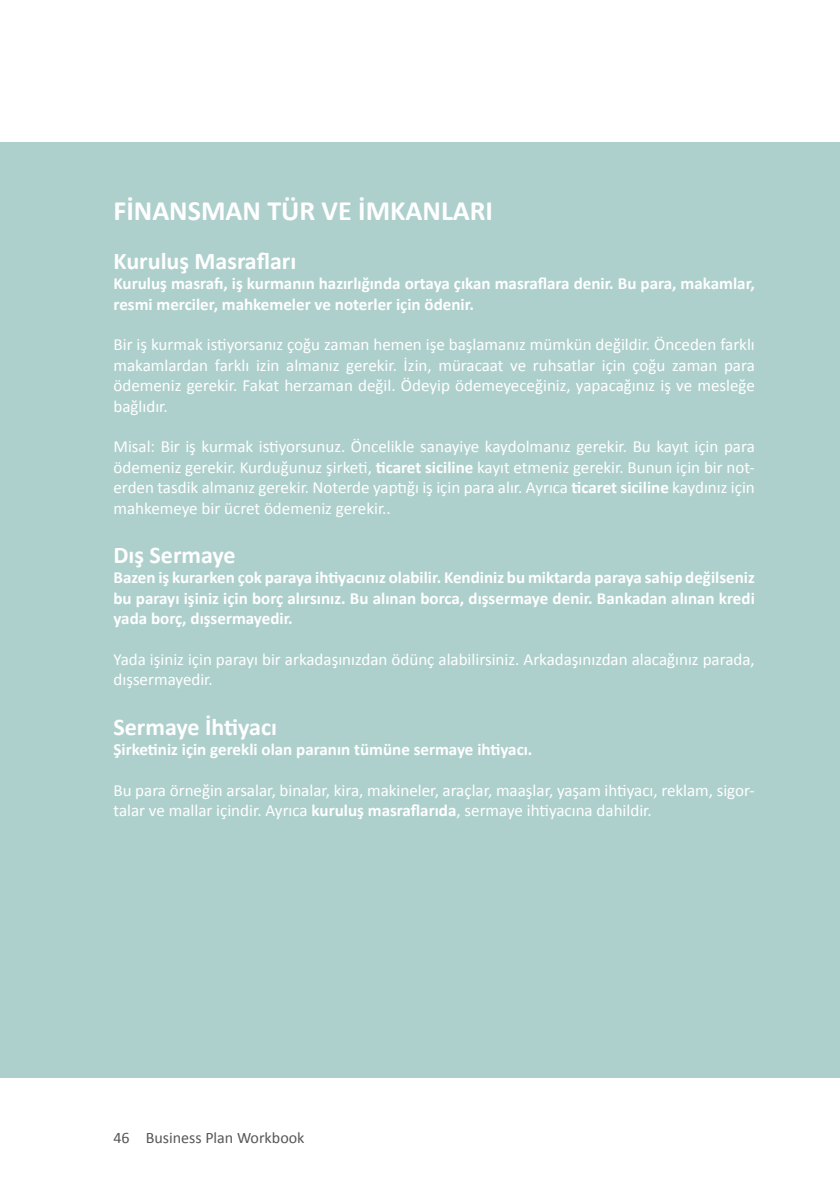
<style>
.page{position:relative;width:840px;height:1191px;background:#fff}
.page>*{position:absolute;margin:0;border:0;box-sizing:border-box;transform-origin:0 0}
._05_Infokasten{font:700 28px "Calibri";color:#fff}
._05_Infokasten-2{font:700 24px "Calibri";color:#fff}
._05_Infokasten-3{font:17px/20.4px "Calibri";color:#fff;text-align:justify}
._05_Infokasten-4{font:700 17px/20.4px "Calibri";color:#fff}
.t1{font:16px "Calibri";color:#565655}
.s1{font-weight:700}
</style>
<div class="page">
<div style="left:0;top:142px;width:839px;height:935px;background:#aed0cd"></div>
<p class="_05_Infokasten" style="left:113px;top:193px;width:381px">FİNANSMAN TÜR VE İMKANLARI</p>
<p class="_05_Infokasten-2" style="left:113px;top:246px;width:184px">Kuruluş Masrafları</p>
<p class="_05_Infokasten-4" style="left:113px;top:272px;width:642px">Kuruluş masrafı, iş kurmanın hazırlığında ortaya çıkan masraflara denir. Bu para, makamlar, resmi merciler, mahkemeler ve noterler için ödenir.</p>
<p class="_05_Infokasten-3" style="left:113px;top:334px;width:642px">Bir iş kurmak istiyorsanız çoğu zaman hemen işe başlamanız mümkün değildir. Önceden farklı makamlardan farklı izin almanız gerekir. İzin, müracaat ve ruhsatlar için çoğu zaman para ödemeniz gerekir. Fakat herzaman değil. Ödeyip ödemeyeceğiniz, yapacağınız iş ve mesleğe bağlıdır.</p>
<p class="_05_Infokasten-3" style="left:113px;top:436px;width:642px">Misal: Bir iş kurmak istiyorsunuz. Öncelikle sanayiye kaydolmanız gerekir. Bu kayıt için para ödemeniz gerekir. Kurduğunuz şirketi, <span class="s1">ticaret siciline</span> kayıt etmeniz gerekir. Bunun için bir not&shy;erden tasdik almanız gerekir. Noterde yaptığı iş için para alır. Ayrıca <span class="s1">ticaret siciline</span> kaydınız için mahkemeye bir ücret ödemeniz gerekir..</p>
<p class="_05_Infokasten-2" style="left:113px;top:540px;width:124px">Dış Sermaye</p>
<p class="_05_Infokasten-4" style="left:113px;top:566px;width:642px;text-align:justify">Bazen iş kurarken çok paraya ihtiyacınız olabilir. Kendiniz bu miktarda paraya sahip değilseniz bu parayı işiniz için borç alırsınız. Bu alınan borca, dışsermaye denir. Bankadan alınan kredi yada borç, dışsermayedir.</p>
<p class="_05_Infokasten-3" style="left:113px;top:648px;width:642px">Yada işiniz için parayı bir arkadaşınızdan ödünç alabilirsiniz. Arkadaşınızdan alacağınız parada, dışsermayedir.</p>
<p class="_05_Infokasten-2" style="left:113px;top:711px;width:165px">Sermaye İhtiyacı</p>
<p class="_05_Infokasten-4" style="left:113px;top:738px;width:420px">Şirketiniz için gerekli olan paranın tümüne sermaye ihtiyacı.</p>
<p class="_05_Infokasten-3" style="left:113px;top:779px;width:642px">Bu para örneğin arsalar, binalar, kira, makineler, araçlar, maaşlar, yaşam ihtiyacı, reklam, sigor&shy;talar ve mallar içindir. Ayrıca <span class="s1">kuruluş masraflarıda</span>, sermaye ihtiyacına dahildir.</p>
<p class="t1" style="left:113px;top:1128px;width:192px">46 Business Plan Workbook</p>
</div>
